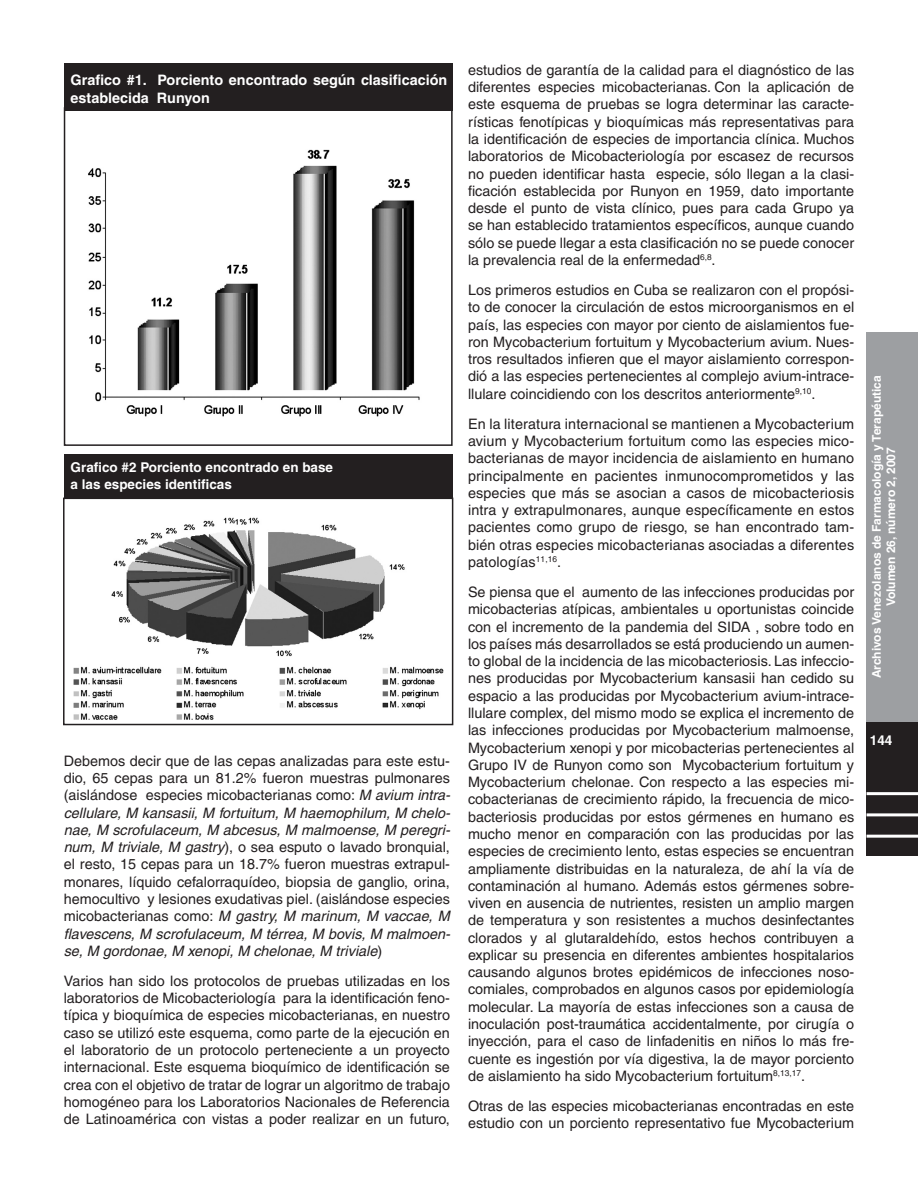
<style>
.page{position:relative;width:918px;height:1188px;background:#fff}
.page>*{position:absolute;margin:0;border:0;box-sizing:border-box;transform-origin:0 0}
.t1{font:14.4px/17.2px "Helvetica";color:#231f20;text-align:justify}
.t2{font:700 14.4px/17.2px "Helvetica";color:#fff}
.t3{font:700 13.5px "Helvetica";color:#fff}
.t4{font:700 12px/14.4px "Helvetica";color:#fff;text-align:center}
.s1{font-style:italic}
</style>
<div class="page">
<div style="left:867px;top:721px;width:51px;height:135px;background:#231f20"></div>
<div style="left:867px;top:332px;width:51px;height:390px;background:#9d9fa2"></div>
<hr style="left:867px;top:835px;width:51px;height:3px;background:#fff">
<hr style="left:867px;top:813px;width:51px;height:3px;background:#fff">
<hr style="left:867px;top:792px;width:51px;height:3px;background:#fff">
<img style="left:88px;top:149px;width:332px;height:268px">
<div style="left:64px;top:107px;width:389px;height:339px;border:2px solid #231f20"></div>
<div style="left:64px;top:63px;width:389px;height:48px;background:#231f20"></div>
<div style="left:64px;top:454px;width:389px;height:48px;background:#231f20"></div>
<img style="left:66px;top:501px;width:384px;height:219px">
<div style="left:63px;top:498px;width:390px;height:227px;border:2px solid #231f20"></div>
<p class="t2" style="left:71px;top:71px;width:378px">Grafico #1. Porciento encontrado según clasificación establecida Runyon</p>
<p class="t3" style="left:71px;top:459px;width:264px">Grafico #2 Porciento encontrado en base</p>
<p class="t3" style="left:71px;top:476px;width:163px">a las especies identificas</p>
<p class="t1" style="left:64px;top:752px;width:388px">Debemos decir que de las cepas analizadas para este estu&shy;dio, 65 cepas para un 81.2% fueron muestras pulmonares (aislándose especies micobacterianas como: <span class="s1">M avium intra&shy;cellulare, M kansasii, M fortuitum, M haemophilum, M chelo&shy;nae, M scrofulaceum, M abcesus, M malmoense, M peregri&shy;num, M triviale, M gastry</span>), o sea esputo o lavado bronquial, el resto, 15 cepas para un 18.7% fueron muestras extrapul&shy;monares, líquido cefalorraquídeo, biopsia de ganglio, orina, hemocultivo y lesiones exudativas piel. (aislándose especies micobacterianas como: <span class="s1">M gastry, M marinum, M vaccae, M flavescens, M scrofulaceum, M térrea, M bovis, M malmoen&shy;se, M gordonae, M xenopi, M chelonae, M triviale</span>)</p>
<p class="t1" style="left:64px;top:972px;width:388px">Varios han sido los protocolos de pruebas utilizadas en los laboratorios de Micobacteriología para la identificación feno&shy;típica y bioquímica de especies micobacterianas, en nuestro caso se utilizó este esquema, como parte de la ejecución en el laboratorio de un protocolo perteneciente a un proyecto internacional. Este esquema bioquímico de identificación se crea con el objetivo de tratar de lograr un algoritmo de trabajo homogéneo para los Laboratorios Nacionales de Referencia de Latinoamérica con vistas a poder realizar en un futuro,</p>
<p class="t1" style="left:468px;top:61px;width:388px">estudios de garantía de la calidad para el diagnóstico de las diferentes especies micobacterianas. Con la aplicación de este esquema de pruebas se logra determinar las caracte&shy;rísticas fenotípicas y bioquímicas más representativas para la identificación de especies de importancia clínica. Muchos laboratorios de Micobacteriología por escasez de recursos no pueden identificar hasta especie, sólo llegan a la clasi&shy;ficación establecida por Runyon en 1959, dato importante desde el punto de vista clínico, pues para cada Grupo ya se han establecido tratamientos específicos, aunque cuando sólo se puede llegar a esta clasificación no se puede conocer la prevalencia real de la enfermedad<sup>6,8</sup>.</p>
<p class="t1" style="left:468px;top:281px;width:388px">Los primeros estudios en Cuba se realizaron con el propósi&shy;to de conocer la circulación de estos microorganismos en el país, las especies con mayor por ciento de aislamientos fue&shy;ron Mycobacterium fortuitum y Mycobacterium avium. Nues&shy;tros resultados infieren que el mayor aislamiento correspon&shy;dió a las especies pertenecientes al complejo avium-intrace&shy;llulare coincidiendo con los descritos anteriormente<sup>9,10</sup>.</p>
<p class="t1" style="left:468px;top:415px;width:388px">En la literatura internacional se mantienen a Mycobacterium avium y Mycobacterium fortuitum como las especies mico&shy;bacterianas de mayor incidencia de aislamiento en humano principalmente en pacientes inmunocomprometidos y las especies que más se asocian a casos de micobacteriosis intra y extrapulmonares, aunque específicamente en estos pacientes como grupo de riesgo, se han encontrado tam&shy;bién otras especies micobacterianas asociadas a diferentes patologías<sup>11,16</sup>.</p>
<p class="t1" style="left:468px;top:583px;width:388px">Se piensa que el aumento de las infecciones producidas por micobacterias atípicas, ambientales u oportunistas coincide con el incremento de la pandemia del SIDA , sobre todo en los países más desarrollados se está produciendo un aumen&shy;to global de la incidencia de las micobacteriosis. Las infeccio&shy;nes producidas por Mycobacterium kansasii han cedido su espacio a las producidas por Mycobacterium avium-intrace&shy;llulare complex, del mismo modo se explica el incremento de las infecciones producidas por Mycobacterium malmoense, Mycobacterium xenopi y por micobacterias pertenecientes al Grupo IV de Runyon como son Mycobacterium fortuitum y Mycobacterium chelonae. Con respecto a las especies mi&shy;cobacterianas de crecimiento rápido, la frecuencia de mico&shy;bacteriosis producidas por estos gérmenes en humano es mucho menor en comparación con las producidas por las especies de crecimiento lento, estas especies se encuentran ampliamente distribuidas en la naturaleza, de ahí la vía de contaminación al humano. Además estos gérmenes sobre&shy;viven en ausencia de nutrientes, resisten un amplio margen de temperatura y son resistentes a muchos desinfectantes clorados y al glutaraldehído, estos hechos contribuyen a explicar su presencia en diferentes ambientes hospitalarios causando algunos brotes epidémicos de infecciones noso&shy;comiales, comprobados en algunos casos por epidemiología molecular. La mayoría de estas infecciones son a causa de inoculación post-traumática accidentalmente, por cirugía o inyección, para el caso de linfadenitis en niños lo más fre&shy;cuente es ingestión por vía digestiva, la de mayor porciento de aislamiento ha sido Mycobacterium fortuitum<sup>8,13,17</sup>.</p>
<p class="t1" style="left:468px;top:1097px;width:388px">Otras de las especies micobacterianas encontradas en este estudio con un porciento representativo fue Mycobacterium</p>
<p class="t4" style="left:869px;top:678px;width:304px;rotate:-90deg">Archivos Venezolanos de Farmacología y Terapéutica<br>Volumen 26, número 2, 2007</p>
<p class="t3" style="left:870px;top:732px;width:24px">144</p>
</div>
